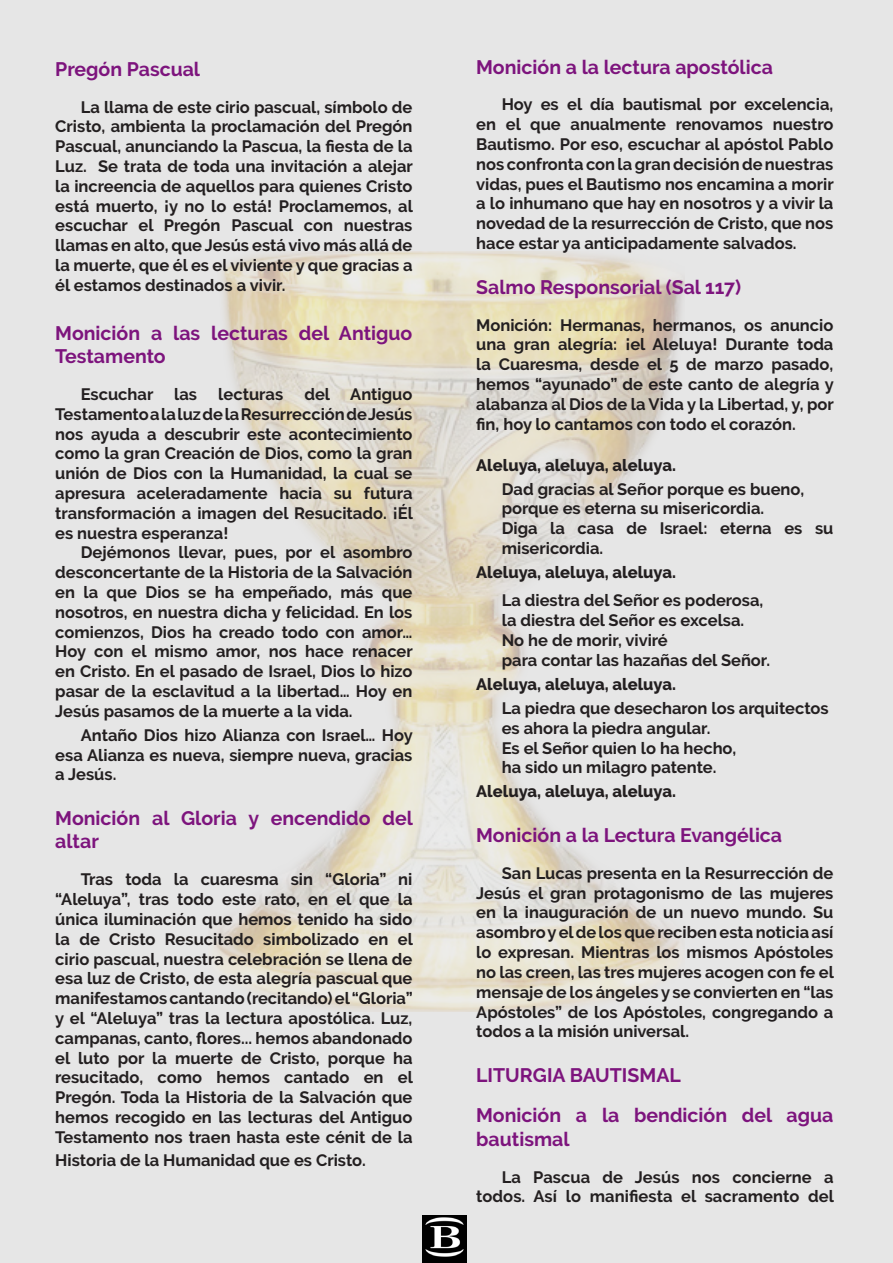
<style>
.page{position:relative;width:893px;height:1263px;background:#e6e6e6}
.page>*{position:absolute;margin:0;border:0;box-sizing:border-box;transform-origin:0 0}
.t1{font:700 19.5px/23.4px "Raleway";color:#7d147d}
.t2{font:700 16.5px/19.8px "Raleway";color:#231f20;text-align:justify}
.t3{font:800 16.5px "Raleway";color:#231f20}
</style>
<div class="page">
<img style="left:212px;top:251px;width:472px;height:761px">
<img style="left:422px;top:1216px;width:44px;height:47px">
<p class="t1" style="left:55px;top:57px;width:146px">Pregón Pascual</p>
<p class="t2" style="left:55px;top:97px;width:359px;text-indent:26px">La llama de este cirio pascual, símbolo de Cristo, ambienta la proclamación del Pregón Pascual, anunciando la Pascua, la fiesta de la Luz. Se trata de toda una invitación a alejar la increencia de aquellos para quienes Cristo está muerto, ¡y no lo está! Proclamemos, al escuchar el Pregón Pascual con nuestras llamas en alto, que Jesús está vivo más allá de la muerte, que él es el viviente y que gracias a él estamos destinados a vivir.</p>
<p class="t1" style="left:55px;top:321px;width:359px">Monición a las lecturas del Antiguo<br>Testamento</p>
<p class="t2" style="left:81px;top:384px;width:74px">Escuchar</p>
<p class="t2" style="left:174px;top:384px;width:24px">las</p>
<p class="t2" style="left:218px;top:384px;width:66px">lecturas</p>
<p class="t2" style="left:55px;top:384px;width:359px;text-indent:249px">del Antiguo Testamento a la luz de la Resurrección de Jesús nos ayuda a descubrir este acontecimiento como la gran Creación de Dios, como la gran unión de Dios con la Humanidad, la cual se apresura aceleradamente hacia su futura transformación a imagen del Resucitado. ¡Él es nuestra esperanza!</p>
<p class="t2" style="left:55px;top:543px;width:359px;text-indent:26px">Dejémonos llevar, pues, por el asombro desconcertante de la Historia de la Salvación en la que Dios se ha empeñado, más que nosotros, en nuestra dicha y felicidad. En los comienzos, Dios ha creado todo con amor… Hoy con el mismo amor, nos hace renacer en Cristo. En el pasado de Israel, Dios lo hizo pasar de la esclavitud a la libertad… Hoy en Jesús pasamos de la muerte a la vida.</p>
<p class="t2" style="left:55px;top:725px;width:359px;text-indent:26px">Antaño Dios hizo Alianza con Israel… Hoy esa Alianza es nueva, siempre nueva, gracias a Jesús.</p>
<p class="t1" style="left:55px;top:807px;width:359px">Monición al Gloria y encendido del altar</p>
<p class="t2" style="left:55px;top:870px;width:359px;text-indent:26px">Tras toda la cuaresma sin “Gloria” ni “Aleluya”, tras todo este rato, en el que la única iluminación que hemos tenido ha sido la de Cristo Resucitado simbolizado en el cirio pascual, nuestra celebración se llena de esa luz de Cristo, de esta alegría pascual que manifestamos cantando (recitando) el “Gloria” y el “Aleluya” tras la lectura apostólica. Luz, campanas, canto, flores... hemos abandonado el luto por la muerte de Cristo, porque ha resucitado, como hemos cantado en el Pregón. Toda la Historia de la Salvación que hemos recogido en las lecturas del Antiguo Testamento nos traen hasta este cénit de la</p>
<p class="t2" style="left:55px;top:1150px;width:312px">Historia de la Humanidad que es Cristo.</p>
<p class="t1" style="left:476px;top:55px;width:298px">Monición a la lectura apostólica</p>
<p class="t2" style="left:476px;top:95px;width:359px;text-indent:26px">Hoy es el día bautismal por excelencia, en el que anualmente renovamos nuestro Bautismo. Por eso, escuchar al apóstol Pablo nos confronta con la gran decisión de nuestras vidas, pues el Bautismo nos encamina a morir a lo inhumano que hay en nosotros y a vivir la novedad de la resurrección de Cristo, que nos hace estar ya anticipadamente salvados.</p>
<p class="t1" style="left:476px;top:275px;width:266px">Salmo Responsorial (Sal 117)</p>
<p class="t2" style="left:476px;top:315px;width:359px">Monición: Hermanas, hermanos, os anuncio una gran alegría: ¡el Aleluya! Durante toda la Cuaresma, desde el 5 de marzo pasado, hemos “ayunado” de este canto de alegría y alabanza al Dios de la Vida y la Libertad, y, por fin, hoy lo cantamos con todo el corazón.</p>
<p class="t3" style="left:476px;top:455px;width:201px">Aleluya, aleluya, aleluya.</p>
<p class="t2" style="left:502px;top:479px;width:304px">Dad gracias al Señor porque es bueno,</p>
<p class="t2" style="left:502px;top:499px;width:264px">porque es eterna su misericordia.</p>
<p class="t2" style="left:502px;top:519px;width:333px">Diga la casa de Israel: eterna es su misericordia.</p>
<p class="t3" style="left:476px;top:563px;width:201px">Aleluya, aleluya, aleluya.</p>
<p class="t2" style="left:502px;top:591px;width:263px">La diestra del Señor es poderosa,</p>
<p class="t2" style="left:502px;top:611px;width:244px">la diestra del Señor es excelsa.</p>
<p class="t2" style="left:502px;top:630px;width:168px">No he de morir, viviré</p>
<p class="t2" style="left:502px;top:650px;width:270px">para contar las hazañas del Señor.</p>
<p class="t3" style="left:476px;top:675px;width:201px">Aleluya, aleluya, aleluya.</p>
<p class="t2" style="left:502px;top:698px;width:329px">La piedra que desecharon los arquitectos</p>
<p class="t2" style="left:502px;top:718px;width:210px">es ahora la piedra angular.</p>
<p class="t2" style="left:502px;top:738px;width:236px">Es el Señor quien lo ha hecho,</p>
<p class="t2" style="left:502px;top:758px;width:216px">ha sido un milagro patente.</p>
<p class="t3" style="left:476px;top:782px;width:201px">Aleluya, aleluya, aleluya.</p>
<p class="t1" style="left:476px;top:823px;width:307px">Monición a la Lectura Evangélica</p>
<p class="t2" style="left:476px;top:863px;width:359px;text-indent:26px">San Lucas presenta en la Resurrección de Jesús el gran protagonismo de las mujeres en la inauguración de un nuevo mundo. Su asombro y el de los que reciben esta noticia así lo expresan. Mientras los mismos Apóstoles no las creen, las tres mujeres acogen con fe el mensaje de los ángeles y se convierten en “las Apóstoles” de los Apóstoles, congregando a todos a la misión universal.</p>
<p class="t1" style="left:476px;top:1063px;width:206px">LITURGIA BAUTISMAL</p>
<p class="t1" style="left:476px;top:1104px;width:359px">Monición a la bendición del agua bautismal</p>
<p class="t2" style="left:476px;top:1167px;width:359px;text-align:right">La Pascua de Jesús nos concierne a todos. Así lo manifiesta el sacramento del</p>
</div>
